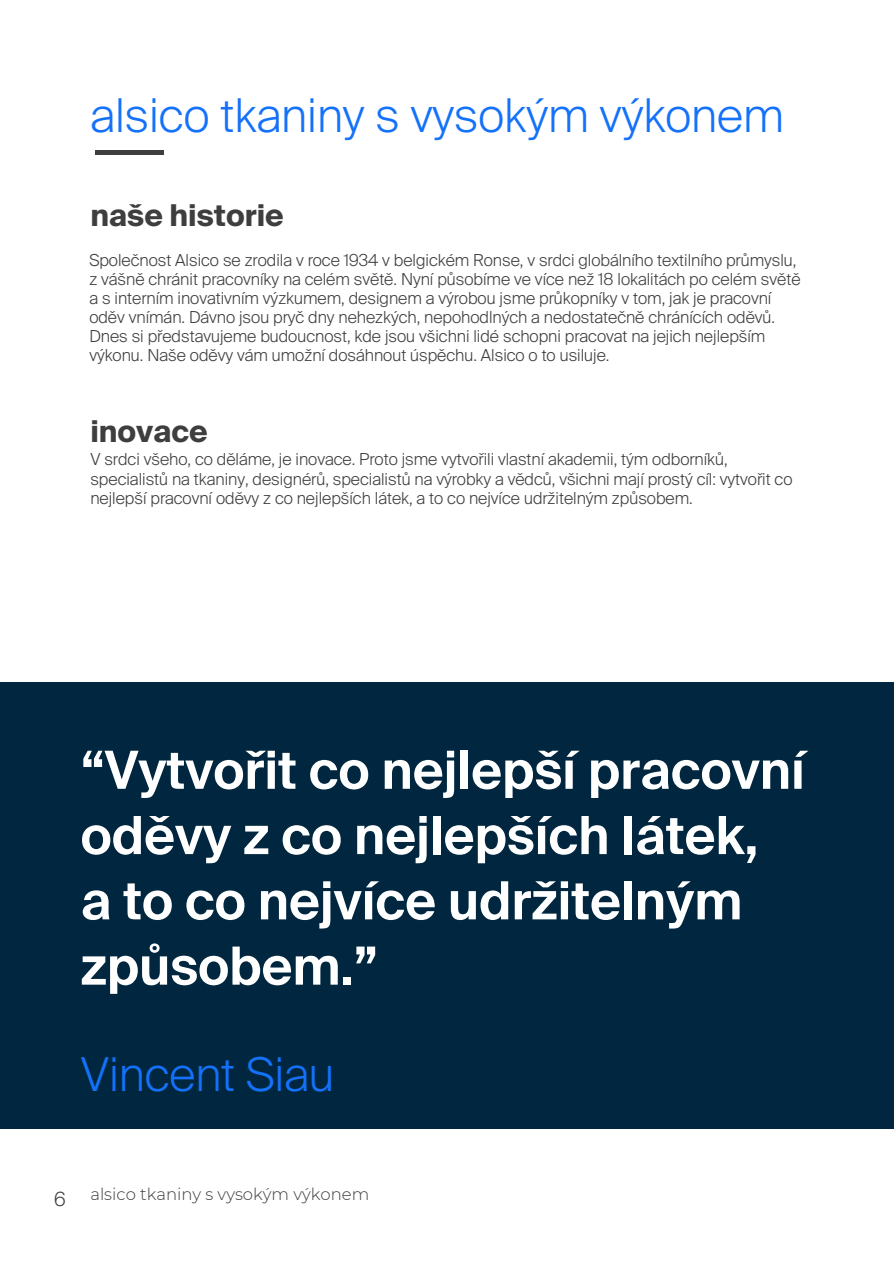
<style>
.page{position:relative;width:894px;height:1264px;background:#fff}
.page>*{position:absolute;margin:0;border:0;box-sizing:border-box;transform-origin:0 0}
.t1{font:600 52.5px/65.2px "Suisse Intl";color:#fff}
.t2{font:300 46.5px "Suisse Intl";color:#1471f9}
.t3{font:700 30px "Suisse Intl";color:#3f3e3f}
.t4{font:300 19.5px "Suisse Intl";color:#3f3e3f}
.t5{font:300 16.5px/19.2px "Suisse Intl";color:#3f3e3f}
.t6{font:300 16.5px "Montserrat";color:#3f3e3f}
</style>
<div class="page">
<div style="left:0;top:682px;width:893px;height:446px;background:#00273f"></div>
<hr style="left:95px;top:150px;width:69px;height:4px;background:#3f3e3f">
<p class="t2" style="left:90px;top:96px;width:694px">alsico tkaniny s vysokým výkonem</p>
<h3 class="t3" style="left:90px;top:203px;width:195px">naše historie</h3>
<h1 class="t5" style="left:89px;top:251px;width:712px">Společnost Alsico se zrodila v roce 1934 v belgickém Ronse, v srdci globálního textilního průmyslu, z vášně chránit pracovníky na celém světě. Nyní působíme ve více než 18 lokalitách po celém světě a s interním inovativním výzkumem, designem a výrobou jsme průkopníky v tom, jak je pracovní oděv vnímán. Dávno jsou pryč dny nehezkých, nepohodlných a nedostatečně chránících oděvů.<br>Dnes si představujeme budoucnost, kde jsou všichni lidé schopni pracovat na jejich nejlepším výkonu. Naše oděvy vám umožní dosáhnout úspěchu. Alsico o to usiluje.</h1>
<h2 class="t3" style="left:90px;top:419px;width:119px">inovace</h2>
<h2 class="t5" style="left:90px;top:451px;width:703px">V srdci všeho, co děláme, je inovace. Proto jsme vytvořili vlastní akademii, tým odborníků, specialistů na tkaniny, designérů, specialistů na výrobky a vědců, všichni mají prostý cíl: vytvořit co nejlepší pracovní oděvy z co nejlepších látek, a to co nejvíce udržitelným způsobem.</h2>
<p class="t1" style="left:81px;top:741px;width:725px">“Vytvořit co nejlepší pracovní oděvy z co nejlepších látek,<br>a to co nejvíce udržitelným způsobem.”</p>
<h3 class="t2" style="left:81px;top:1055px;width:255px">Vincent Siau</h3>
<p class="t4" style="left:54px;top:1191px;width:13px">6</p>
<p class="t6" style="left:90px;top:1183px;width:280px">alsico tkaniny s vysokým výkonem</p>
</div>
